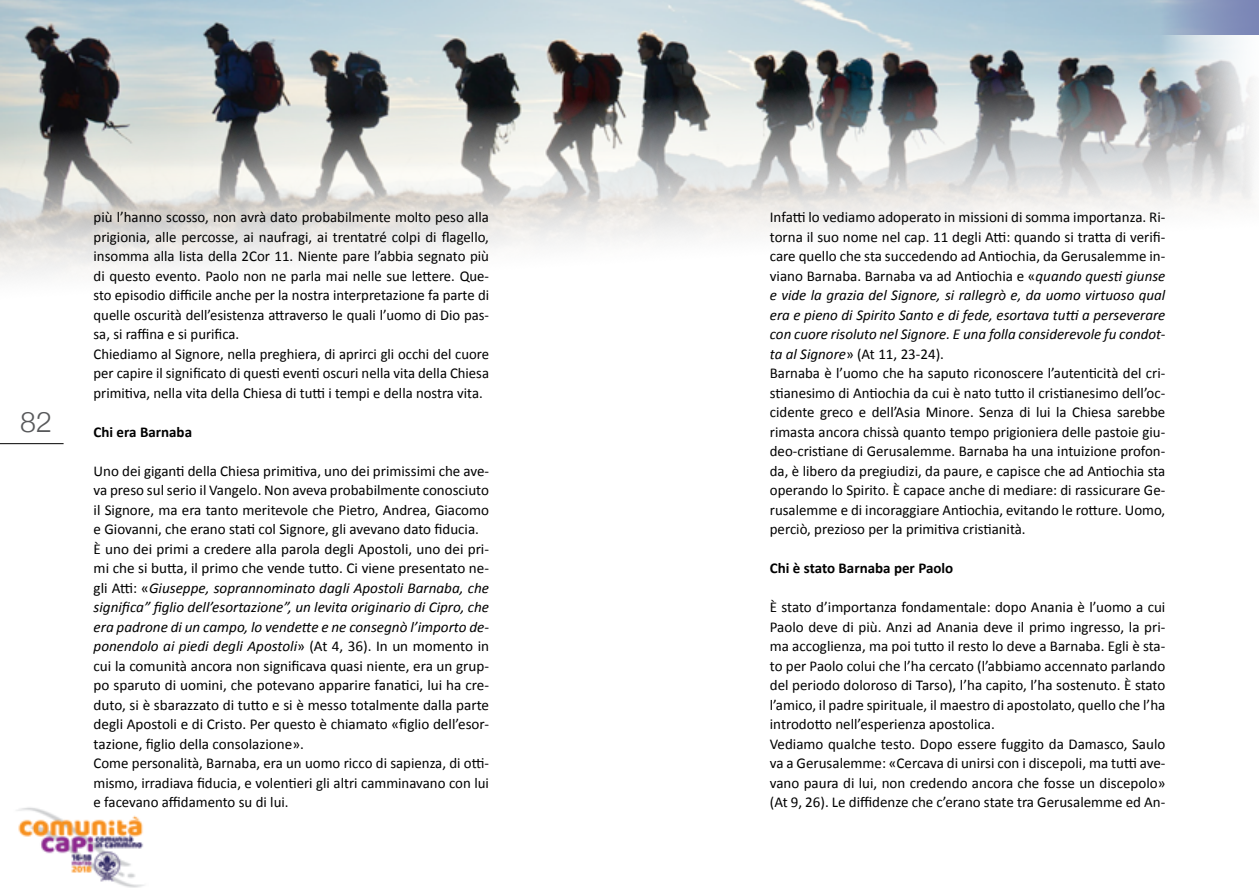
<style>
.page{position:relative;width:1259px;height:893px;background:#fff}
.page>*{position:absolute;margin:0;border:0;box-sizing:border-box;transform-origin:0 0}
.t1{font:300 28.5px "Helvetica Neue";color:#58595b}
.t2{font:15px/19.5px "Calibri";color:#000}
.t3{font:700 15px "Calibri";color:#000}
.s1{font-style:italic}
</style>
<div class="page">
<svg style="left:0;top:444px;width:64px;height:1px"></svg>
<hr style="left:0;top:443px;width:64px;height:1px;background:#000">
<img style="left:16px;top:807px;width:129px;height:81px">
<img style="left:0;top:0;width:1259px;height:278px">
<h1 class="t1" style="left:20px;top:398px;width:33px">82</h1>
<p class="t2" style="left:94px;top:208px;width:397px">più l’hanno scosso, non avrà dato probabilmente molto peso alla prigionia, alle percosse, ai naufragi, ai trentatré colpi di flagello, insomma alla lista della 2Cor 11. Niente pare l’abbia segnato più di questo evento. Paolo non ne parla mai nelle sue lettere. Que&shy;sto episodio difficile anche per la nostra interpretazione fa parte di quelle oscurità dell’esistenza attraverso le quali l’uomo di Dio pas&shy;sa, si raffina e si purifica.<br>Chiediamo al Signore, nella preghiera, di aprirci gli occhi del cuore per capire il significato di questi eventi oscuri nella vita della Chiesa primitiva, nella vita della Chiesa di tutti i tempi e della nostra vita.</p>
<p class="t3" style="left:94px;top:422px;width:100px">Chi era Barnaba</p>
<p class="t2" style="left:94px;top:461px;width:397px">Uno dei giganti della Chiesa primitiva, uno dei primissimi che ave&shy;va preso sul serio il Vangelo. Non aveva probabilmente conosciuto il Signore, ma era tanto meritevole che Pietro, Andrea, Giacomo e Giovanni, che erano stati col Signore, gli avevano dato fiducia.<br>È uno dei primi a credere alla parola degli Apostoli, uno dei pri&shy;mi che si butta, il primo che vende tutto. Ci viene presentato ne&shy;gli Atti: «<span class="s1">Giuseppe, soprannominato dagli Apostoli Barnaba, che significa” figlio dell’esortazione”, un levita originario di Cipro, che era padrone di un campo, lo vendette e ne consegnò l’importo de&shy;ponendolo ai piedi degli Apostoli</span>» (At 4, 36). In un momento in cui la comunità ancora non significava quasi niente, era un grup&shy;po sparuto di uomini, che potevano apparire fanatici, lui ha cre&shy;duto, si è sbarazzato di tutto e si è messo totalmente dalla parte degli Apostoli e di Cristo. Per questo è chiamato «figlio dell’esor&shy;tazione, figlio della consolazione».<br>Come personalità, Barnaba, era un uomo ricco di sapienza, di otti&shy;mismo, irradiava fiducia, e volentieri gli altri camminavano con lui e facevano affidamento su di lui.</p>
<p class="t2" style="left:770px;top:208px;width:397px">Infatti lo vediamo adoperato in missioni di somma importanza. Ri&shy;torna il suo nome nel cap. 11 degli Atti: quando si tratta di verifi&shy;care quello che sta succedendo ad Antiochia, da Gerusalemme in&shy;viano Barnaba. Barnaba va ad Antiochia e «<span class="s1">quando questi giunse e vide la grazia del Signore, si rallegrò e, da uomo virtuoso qual era e pieno di Spirito Santo e di fede, esortava tutti a perseverare con cuore risoluto nel Signore. E una folla considerevole fu condot&shy;ta al Signore</span>» (At 11, 23-24).<br>Barnaba è l’uomo che ha saputo riconoscere l’autenticità del cri&shy;stianesimo di Antiochia da cui è nato tutto il cristianesimo dell’oc&shy;cidente greco e dell’Asia Minore. Senza di lui la Chiesa sarebbe rimasta ancora chissà quanto tempo prigioniera delle pastoie giu&shy;deo-cristiane di Gerusalemme. Barnaba ha una intuizione profon&shy;da, è libero da pregiudizi, da paure, e capisce che ad Antiochia sta operando lo Spirito. È capace anche di mediare: di rassicurare Ge&shy;rusalemme e di incoraggiare Antiochia, evitando le rotture. Uomo, perciò, prezioso per la primitiva cristianità.</p>
<p class="t3" style="left:770px;top:559px;width:185px">Chi è stato Barnaba per Paolo</p>
<p class="t2" style="left:770px;top:598px;width:397px">È stato d’importanza fondamentale: dopo Anania è l’uomo a cui Paolo deve di più. Anzi ad Anania deve il primo ingresso, la pri&shy;ma accoglienza, ma poi tutto il resto lo deve a Barnaba. Egli è sta&shy;to per Paolo colui che l’ha cercato (l’abbiamo accennato parlando del periodo doloroso di Tarso), l’ha capito, l’ha sostenuto. È stato l’amico, il padre spirituale, il maestro di apostolato, quello che l’ha introdotto nell’esperienza apostolica.<br>Vediamo qualche testo. Dopo essere fuggito da Damasco, Saulo va a Gerusalemme: «Cercava di unirsi con i discepoli, ma tutti ave&shy;vano paura di lui, non credendo ancora che fosse un discepolo» (At 9, 26). Le diffidenze che c’erano state tra Gerusalemme ed An-</p>
</div>
